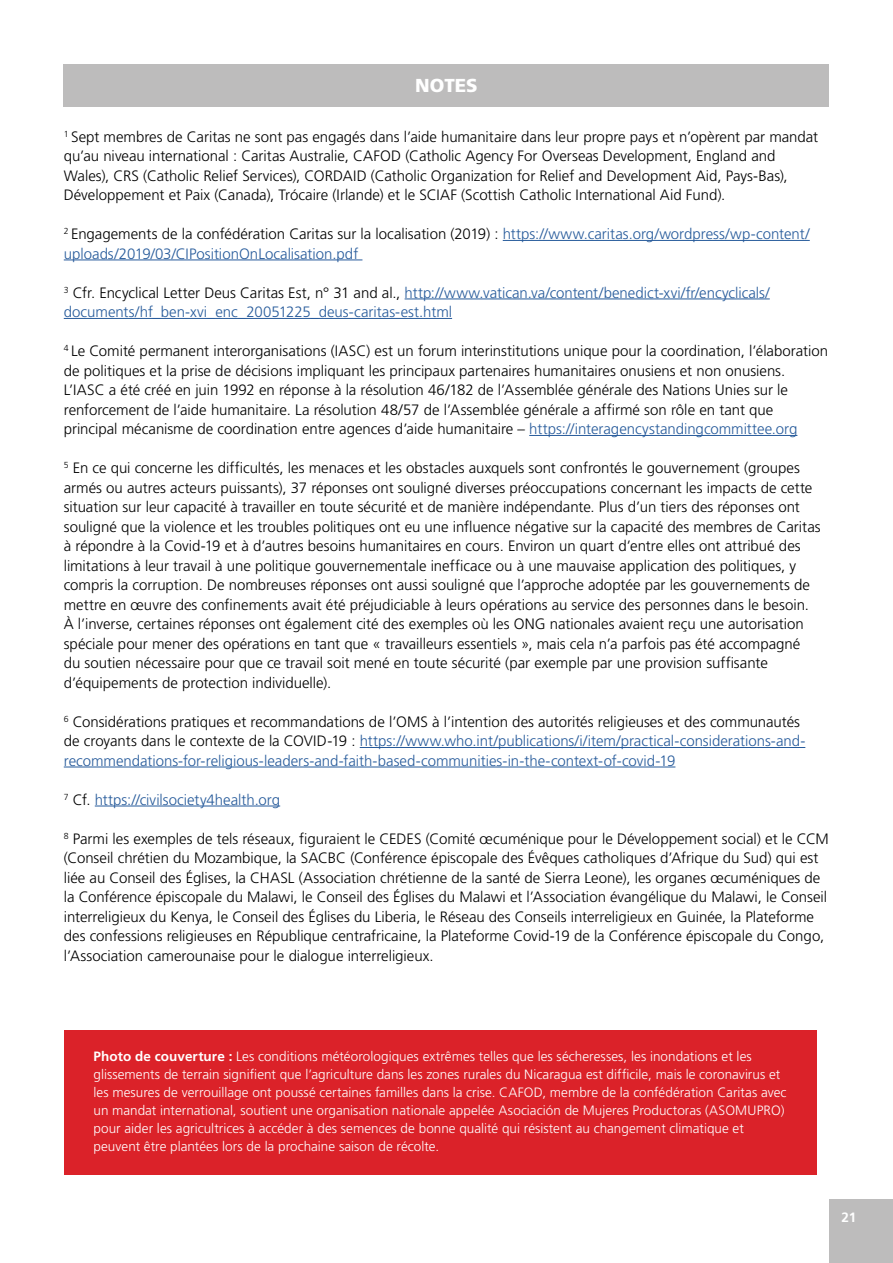
<style>
.page{position:relative;width:893px;height:1263px;background:#fff}
.page>*{position:absolute;margin:0;border:0;box-sizing:border-box;transform-origin:0 0}
.t1{font:18.75px "Frutiger LT 75 Blk";color:#fff}
.t2{font:15px/19.5px "Frutiger LT 45 Lt";color:#000}
.t3{font:15px/19.5px "Frutiger LT 45 Lt";color:#275b9b}
.t4{font:13.5px/18px "Frutiger LT 45 Lt";letter-spacing:.005em;color:#fff}
.t5{font:13.5px "Frutiger LT 65 Bd";color:#fff}
.s1{color:#000}
.s2{color:#275b9b}
.s3{font-family:"Frutiger LT 65 Bd"}
</style>
<div class="page">
<div style="left:64px;top:64px;width:765px;height:42px;background:#bdbcbc"></div>
<hr style="left:503px;top:240px;width:307px;height:1px;background:#275b9b">
<hr style="left:64px;top:260px;width:298px;height:1px;background:#275b9b">
<hr style="left:405px;top:299px;width:365px;height:1px;background:#275b9b">
<hr style="left:64px;top:318px;width:388px;height:1px;background:#275b9b">
<hr style="left:529px;top:435px;width:268px;height:1px;background:#275b9b">
<hr style="left:360px;top:747px;width:445px;height:1px;background:#275b9b">
<hr style="left:64px;top:767px;width:611px;height:1px;background:#275b9b">
<hr style="left:95px;top:806px;width:185px;height:1px;background:#275b9b">
<div style="left:829px;top:1199px;width:64px;height:64px;background:#bdbcbc"></div>
<div style="left:64px;top:1030px;width:752px;height:145px;background:#db2229"></div>
<p class="t1" style="left:415px;top:74px;width:64px">NOTES</p>
<p class="t2" style="left:64px;top:127px;width:756px"><sup>1</sup> Sept membres de Caritas ne sont pas engagés dans l’aide humanitaire dans leur propre pays et n’opèrent par mandat qu’au niveau international : Caritas Australie, CAFOD (Catholic Agency For Overseas Development, England and Wales), CRS (Catholic Relief Services), CORDAID (Catholic Organization for Relief and Development Aid, Pays-Bas), Développement et Paix (Canada), Trócaire (Irlande) et le SCIAF (Scottish Catholic International Aid Fund).</p>
<p class="t3" style="left:64px;top:225px;width:747px"><sup>2</sup> <span class="s1">Engagements de la confédération Caritas sur la localisation (2019) :</span> https://www.caritas.org/wordpress/wp-content/ uploads/2019/03/CIPositionOnLocalisation.pdf</p>
<p class="t3" style="left:64px;top:283px;width:707px"><sup>3</sup> <span class="s1">Cfr. Encyclical Letter Deus Caritas Est, n° 31 and al.,</span> http://www.vatican.va/content/benedict-xvi/fr/encyclicals/ documents/hf_ben-xvi_enc_20051225_deus-caritas-est.html</p>
<p class="t2" style="left:64px;top:342px;width:766px"><sup>4</sup> Le Comité permanent interorganisations (IASC) est un forum interinstitutions unique pour la coordination, l’élaboration de politiques et la prise de décisions impliquant les principaux partenaires humanitaires onusiens et non onusiens.<br>L’IASC a été créé en juin 1992 en réponse à la résolution 46/182 de l’Assemblée générale des Nations Unies sur le renforcement de l’aide humanitaire. La résolution 48/57 de l’Assemblée générale a affirmé son rôle en tant que principal mécanisme de coordination entre agences d’aide humanitaire – <span class="s2">https://interagencystandingcommittee.org</span></p>
<p class="t2" style="left:64px;top:459px;width:758px"><sup>5</sup> En ce qui concerne les difficultés, les menaces et les obstacles auxquels sont confrontés le gouvernement (groupes armés ou autres acteurs puissants), 37 réponses ont souligné diverses préoccupations concernant les impacts de cette situation sur leur capacité à travailler en toute sécurité et de manière indépendante. Plus d’un tiers des réponses ont souligné que la violence et les troubles politiques ont eu une influence négative sur la capacité des membres de Caritas à répondre à la Covid-19 et à d’autres besoins humanitaires en cours. Environ un quart d’entre elles ont attribué des limitations à leur travail à une politique gouvernementale inefficace ou à une mauvaise application des politiques, y compris la corruption. De nombreuses réponses ont aussi souligné que l’approche adoptée par les gouvernements de mettre en œuvre des confinements avait été préjudiciable à leurs opérations au service des personnes dans le besoin.<br>À l’inverse, certaines réponses ont également cité des exemples où les ONG nationales avaient reçu une autorisation spéciale pour mener des opérations en tant que « travailleurs essentiels », mais cela n’a parfois pas été accompagné du soutien nécessaire pour que ce travail soit mené en toute sécurité (par exemple par une provision suffisante d’équipements de protection individuelle).</p>
<p class="t3" style="left:64px;top:712px;width:743px"><sup>6</sup> <span class="s1">Considérations pratiques et recommandations de l’OMS à l’intention des autorités religieuses et des communautés de croyants dans le contexte de la COVID-19 :</span> https://www.who.int/publications/i/item/practical-considerations-and&shy;recommendations-for-religious-leaders-and-faith-based-communities-in-the-context-of-covid-19</p>
<p class="t3" style="left:64px;top:790px;width:218px"><sup>7</sup> <span class="s1">Cf.</span> https://civilsociety4health.org</p>
<p class="t2" style="left:64px;top:829px;width:767px"><sup>8</sup> Parmi les exemples de tels réseaux, figuraient le CEDES (Comité œcuménique pour le Développement social) et le CCM (Conseil chrétien du Mozambique, la SACBC (Conférence épiscopale des Évêques catholiques d’Afrique du Sud) qui est liée au Conseil des Églises, la CHASL (Association chrétienne de la santé de Sierra Leone), les organes œcuméniques de la Conférence épiscopale du Malawi, le Conseil des Églises du Malawi et l’Association évangélique du Malawi, le Conseil interreligieux du Kenya, le Conseil des Églises du Liberia, le Réseau des Conseils interreligieux en Guinée, la Plateforme des confessions religieuses en République centrafricaine, la Plateforme Covid-19 de la Conférence épiscopale du Congo, l’Association camerounaise pour le dialogue interreligieux.</p>
<p class="t4" style="left:94px;top:1048px;width:695px"><span class="s3">Photo de couverture :</span> Les conditions météorologiques extrêmes telles que les sécheresses, les inondations et les glissements de terrain signifient que l’agriculture dans les zones rurales du Nicaragua est difficile, mais le coronavirus et les mesures de verrouillage ont poussé certaines familles dans la crise. CAFOD, membre de la confédération Caritas avec un mandat international, soutient une organisation nationale appelée Asociación de Mujeres Productoras (ASOMUPRO) pour aider les agricultrices à accéder à des semences de bonne qualité qui résistent au changement climatique et peuvent être plantées lors de la prochaine saison de récolte.</p>
<p class="t5" style="left:841px;top:1209px;width:16px">21</p>
</div>
